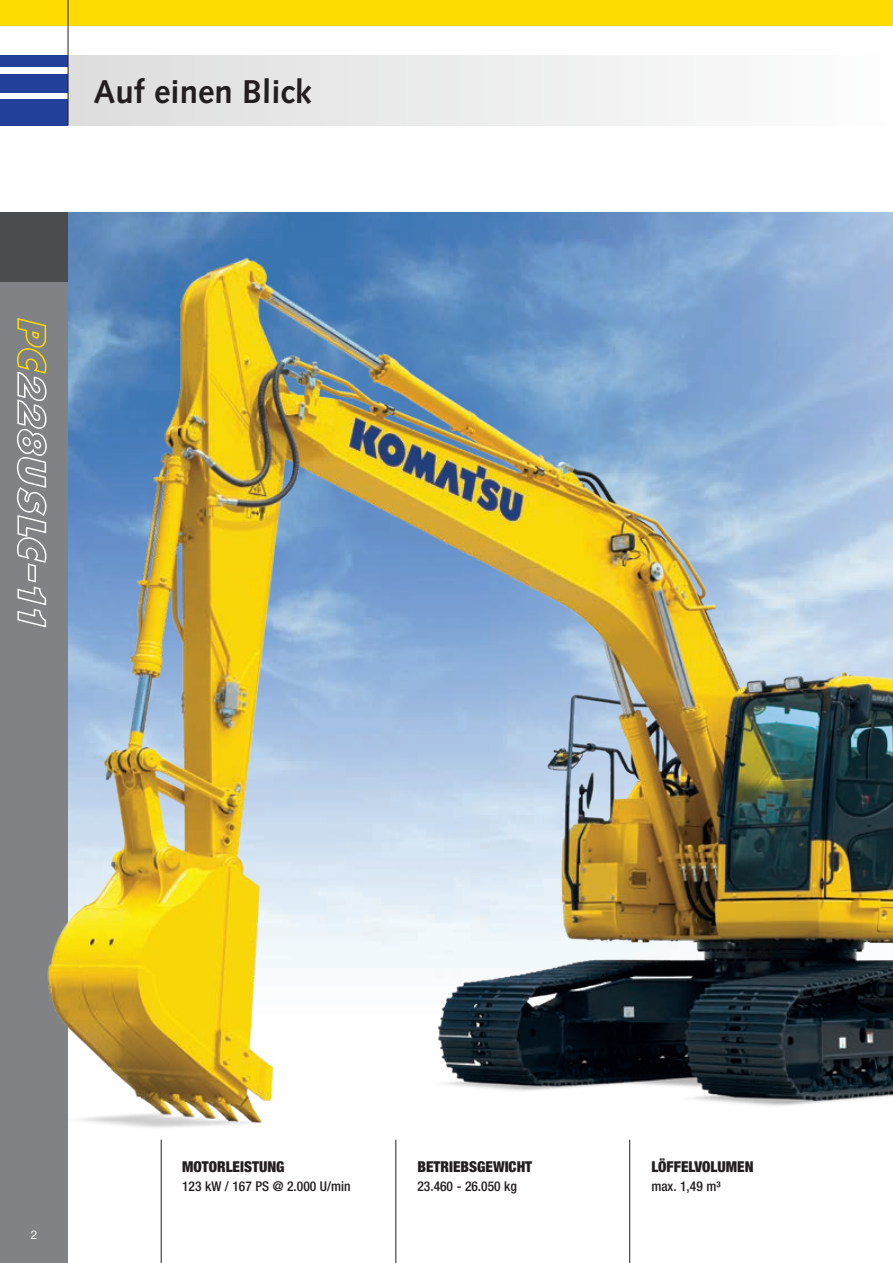
<style>
.page{position:relative;width:893px;height:1263px;background:#fff}
.page>*{position:absolute;margin:0;border:0;box-sizing:border-box;transform-origin:0 0}
.t1{font:700 33px "Syntax LTCE";color:#231f20}
.t2{font:900 condensed 15px "Helvetica Neue LT Pro";color:#231f20}
.t3{font:500 condensed 13.5px "Helvetica Neue LT Pro";color:#231f20}
.t4{font:12px "Helvetica Neue LT Pro";color:#fff}
</style>
<div class="page">
<img style="left:68px;top:213px;width:825px;height:996px">
<div style="left:0;top:213px;width:68px;height:1050px;background:#808285"></div>
<div style="left:0;top:99px;width:68px;height:26px;background:#223f99"></div>
<div style="left:0;top:74px;width:68px;height:18px;background:#223f99"></div>
<div style="left:0;top:55px;width:68px;height:12px;background:#223f99"></div>
<div style="left:0;top:0;width:893px;height:26px;background:#ffdc01"></div>
<div style="left:0;top:213px;width:68px;height:69px;background:#4b4c4d"></div>
<div style="left:68px;top:55px;width:825px;height:70px;background:linear-gradient(to right,#ddddde,#fdfdfe)"></div>
<hr style="left:68px;top:0;width:1px;height:125px;background:#231f20">
<img style="left:47px;top:236px;width:846px;height:919px">
<svg style="left:16px;top:317px;width:32px;height:311px"></svg>
<hr style="left:395px;top:1140px;width:1px;height:123px;background:#231f20">
<hr style="left:161px;top:1140px;width:1px;height:123px;background:#231f20">
<hr style="left:629px;top:1140px;width:1px;height:123px;background:#231f20">
<h1 class="t1" style="left:94px;top:73px;width:220px">Auf einen Blick</h1>
<p class="t4" style="left:31px;top:1227px;width:8px">2</p>
<p class="t2" style="left:182px;top:1157px;width:104px">MOTORLEISTUNG</p>
<p class="t3" style="left:182px;top:1178px;width:170px">123 kW / 167 PS @ 2.000 U/min</p>
<p class="t2" style="left:417px;top:1157px;width:116px">BETRIEBSGEWICHT</p>
<p class="t3" style="left:417px;top:1178px;width:101px">23.460 - 26.050 kg</p>
<p class="t2" style="left:651px;top:1157px;width:104px">LÖFFELVOLUMEN</p>
<p class="t3" style="left:651px;top:1178px;width:71px">max. 1,49 m³</p>
</div>
